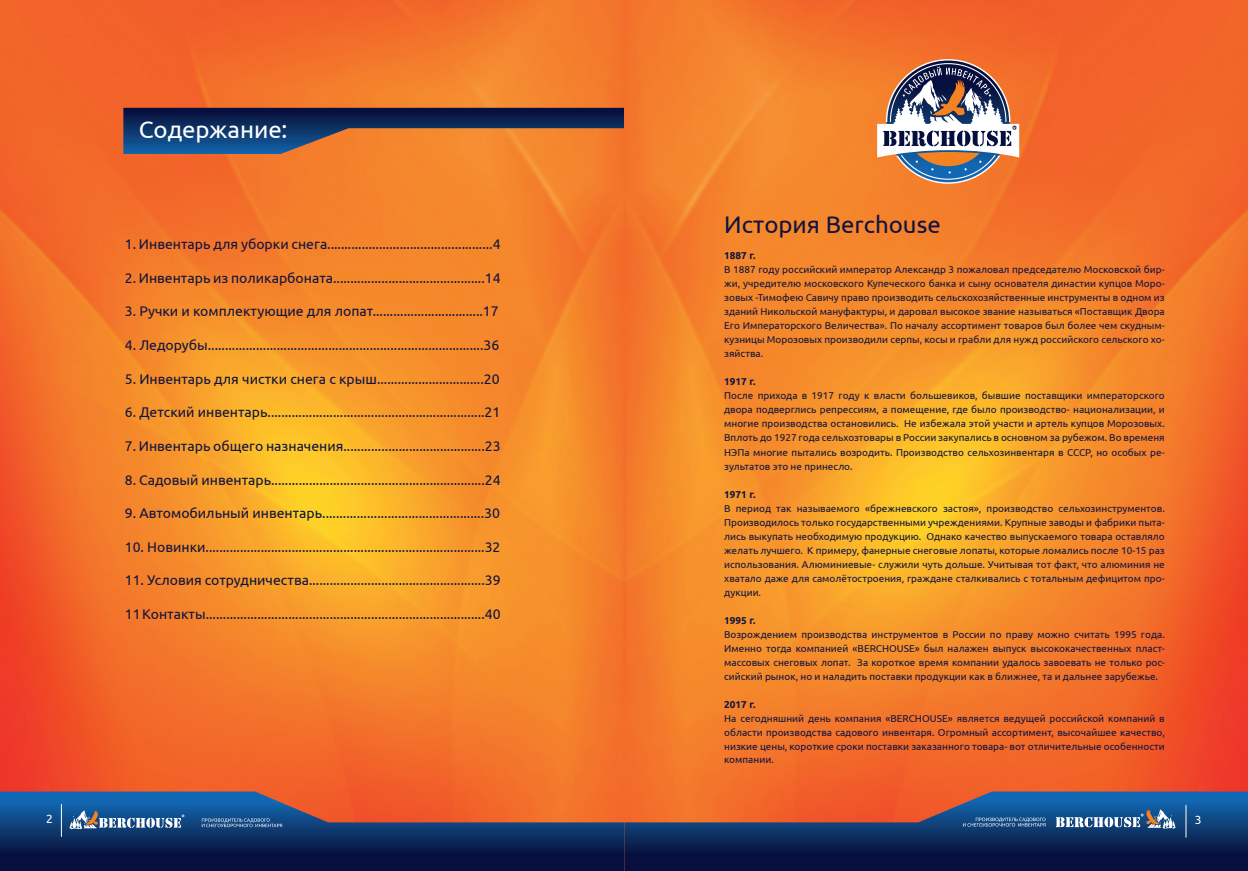
<style>
.page{position:relative;width:1248px;height:871px;background:#fff}
.page>*{position:absolute;margin:0;border:0;box-sizing:border-box;transform-origin:0 0}
.Цифра_табдицы{font:24px "Ubuntu";color:#10143d}
.Заголовок_раздела{font:24px "Ubuntu";color:#fff}
.Цифра_табдицы-2{font:14px "Ubuntu";color:#10143d}
.t1{font:12px "Ubuntu";color:#fff}
.Цифра_табдицы-3{font:10px/14px "Ubuntu";color:#10143d;text-align:justify}
.Цифра_табдицы-4{font:700 10px "Ubuntu";color:#10143d}
</style>
<div class="page">
<img style="left:0;top:0;width:1247px;height:791px">
<svg style="left:624px;top:791px;width:623px;height:79px;background:#403955"></svg>
<hr style="left:1185px;top:805px;width:1px;height:31px;background:#fff">
<svg style="left:1055px;top:809px;width:120px;height:18px"></svg>
<svg style="left:962px;top:817px;width:83px;height:9px"></svg>
<svg style="left:0;top:791px;width:624px;height:79px;background:#403956"></svg>
<hr style="left:61px;top:804px;width:1px;height:32px;background:#fff">
<svg style="left:69px;top:810px;width:115px;height:18px"></svg>
<svg style="left:202px;top:818px;width:80px;height:8px"></svg>
<svg style="left:877px;top:59px;width:142px;height:125px"></svg>
<svg style="left:123px;top:108px;width:501px;height:46px;background:#5c4b4e"></svg>
<p class="Заголовок_раздела" style="left:139px;top:115px;width:150px">Содержание:</p>
<p class="Цифра_табдицы-2" style="left:125px;top:236px;width:377px">1. Инвентарь для уборки снега................................................4</p>
<p class="Цифра_табдицы-2" style="left:125px;top:269px;width:377px">2. Инвентарь из поликарбоната............................................14</p>
<p class="Цифра_табдицы-2" style="left:125px;top:303px;width:375px">3. Ручки и комплектующие для лопат................................17</p>
<p class="Цифра_табдицы-2" style="left:125px;top:336px;width:376px">4. Ледорубы................................................................................36</p>
<p class="Цифра_табдицы-2" style="left:125px;top:370px;width:376px">5. Инвентарь для чистки снега с крыш...............................20</p>
<p class="Цифра_табдицы-2" style="left:125px;top:404px;width:377px">6. Детский инвентарь...............................................................21</p>
<p class="Цифра_табдицы-2" style="left:125px;top:437px;width:377px">7. Инвентарь общего назначения.........................................23</p>
<p class="Цифра_табдицы-2" style="left:125px;top:471px;width:377px">8. Садовый инвентарь..............................................................24</p>
<p class="Цифра_табдицы-2" style="left:125px;top:504px;width:376px">9. Автомобильный инвентарь...............................................30</p>
<p class="Цифра_табдицы-2" style="left:125px;top:538px;width:377px">10. Новинки.................................................................................32</p>
<p class="Цифра_табдицы-2" style="left:125px;top:572px;width:377px">11. Условия сотрудничества...................................................39</p>
<p class="Цифра_табдицы-2" style="left:125px;top:605px;width:377px">11 Контакты.................................................................................40</p>
<p class="Цифра_табдицы" style="left:724px;top:210px;width:218px">История Berchouse</p>
<p class="Цифра_табдицы-4" style="left:724px;top:249px;width:33px">1887 г.</p>
<p class="Цифра_табдицы-3" style="left:724px;top:262px;width:442px">В 1887 году российский император Александр 3 пожаловал председателю Московской бир&shy;жи, учредителю московского Купеческого банка и сыну основателя династии купцов Моро&shy;зовых -Тимофею Савичу право производить сельскохозяйственные инструменты в одном из зданий Никольской мануфактуры, и даровал высокое звание называться «Поставщик Двора Его Императорского Величества». По началу ассортимент товаров был более чем скудным&shy;кузницы Морозовых производили серпы, косы и грабли для нужд российского сельского хо&shy;зяйства.</p>
<p class="Цифра_табдицы-4" style="left:724px;top:375px;width:33px">1917 г.</p>
<p class="Цифра_табдицы-3" style="left:724px;top:388px;width:442px">После прихода в 1917 году к власти большевиков, бывшие поставщики императорского двора подверглись репрессиям, а помещение, где было производство- национализации, и многие производства остановились. Не избежала этой участи и артель купцов Морозовых.<br>Вплоть до 1927 года сельхозтовары в России закупались в основном за рубежом. Во временя НЭПа многие пытались возродить. Производство сельхозинвентаря в СССР, но особых ре&shy;зультатов это не принесло.</p>
<p class="Цифра_табдицы-4" style="left:724px;top:487px;width:33px">1971 г.</p>
<p class="Цифра_табдицы-3" style="left:724px;top:500px;width:442px">В период так называемого «брежневского застоя», производство сельхозинструментов.<br>Производилось только государственными учреждениями. Крупные заводы и фабрики пыта&shy;лись выкупать необходимую продукцию. Однако качество выпускаемого товара оставляло желать лучшего. К примеру, фанерные снеговые лопаты, которые ломались после 10-15 раз использования. Алюминиевые- служили чуть дольше. Учитывая тот факт, что алюминия не хватало даже для самолётостроения, граждане сталкивались с тотальным дефицитом про&shy;дукции.</p>
<p class="Цифра_табдицы-4" style="left:724px;top:613px;width:33px">1995 г.</p>
<p class="Цифра_табдицы-3" style="left:724px;top:626px;width:442px">Возрождением производства инструментов в России по праву можно считать 1995 года.<br>Именно тогда компанией «BERCHOUSE» был налажен выпуск высококачественных пласт&shy;массовых снеговых лопат. За короткое время компании удалось завоевать не только рос&shy;сийский рынок, но и наладить поставки продукции как в ближнее, та и дальнее зарубежье.</p>
<p class="Цифра_табдицы-4" style="left:724px;top:697px;width:33px">2017 г.</p>
<p class="Цифра_табдицы-3" style="left:724px;top:710px;width:442px">На сегодняшний день компания «BERCHOUSE» является ведущей российской компаний в области производства садового инвентаря. Огромный ассортимент, высочайшее качество, низкие цены, короткие сроки поставки заказанного товара- вот отличительные особенности</p>
<p class="Цифра_табдицы-3" style="left:724px;top:751px;width:51px">компании.</p>
<p class="t1" style="left:46px;top:811px;width:8px">2</p>
<p class="t1" style="left:1194px;top:812px;width:8px">3</p>
</div>
